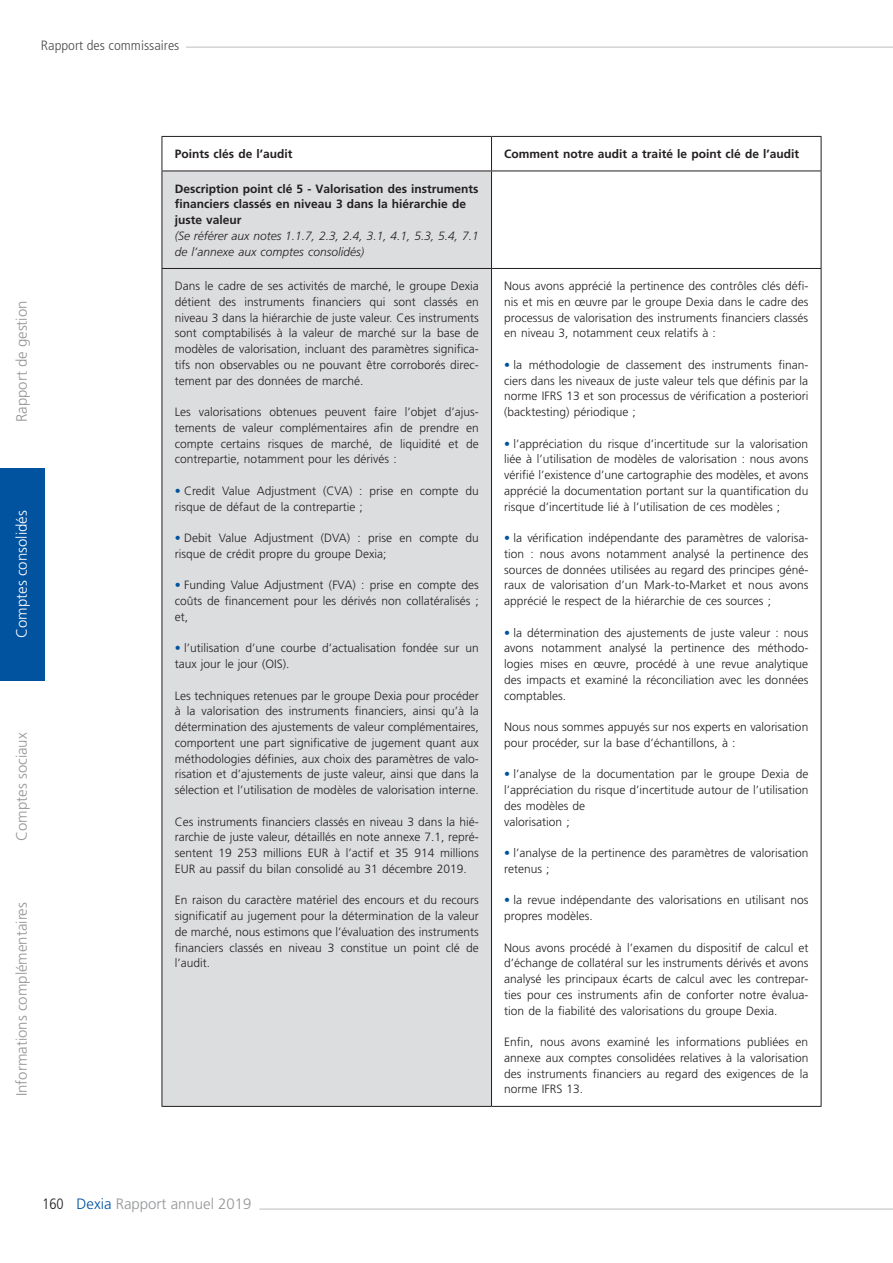
<style>
.page{position:relative;width:893px;height:1263px;background:#fff}
.page>*{position:absolute;margin:0;border:0;box-sizing:border-box;transform-origin:0 0}
.t1{font:300 15px "Frutiger LT Std";color:#939598}
.t2{font:300 15px "Frutiger LT Std";color:#fff}
.t3{font:300 condensed 13.5px "Frutiger LT Std";color:#4b4c4d;scale:1.09 1}
.t4{font:300 12px/15.8px "Frutiger LT Std";color:#231f20;text-align:justify}
.t5{font:700 12px/15.8px "Frutiger LT Std";color:#231f20}
.t6{font:italic 300 12px/15.8px "Frutiger LT Std";color:#231f20}
.s1{color:#0153a0}
.s2{font-stretch:condensed;color:#231f20}
</style>
<div class="page">
<hr style="left:259px;top:1208px;width:634px;height:1px;background:#bcbdc0">
<div style="left:0;top:468px;width:45px;height:212px;background:#0153a0"></div>
<hr style="left:42px;top:47px;width:851px;height:1px;background:#bcbdc0">
<div style="left:41px;top:40px;width:144px;height:31px;background:#fff"></div>
<div style="left:163px;top:172px;width:328px;height:934px;background:#dcdddf"></div>
<hr style="left:162px;top:136px;width:329px;height:1px;background:#231f20">
<hr style="left:162px;top:137px;width:1px;height:34px;background:#231f20">
<hr style="left:491px;top:136px;width:330px;height:1px;background:#231f20">
<hr style="left:491px;top:137px;width:1px;height:34px;background:#231f20">
<hr style="left:821px;top:137px;width:1px;height:34px;background:#231f20">
<hr style="left:162px;top:171px;width:329px;height:1px;background:#231f20">
<hr style="left:162px;top:171px;width:1px;height:97px;background:#231f20">
<hr style="left:491px;top:171px;width:330px;height:1px;background:#231f20">
<hr style="left:491px;top:171px;width:1px;height:97px;background:#231f20">
<hr style="left:821px;top:171px;width:1px;height:97px;background:#231f20">
<hr style="left:162px;top:268px;width:329px;height:1px;background:#231f20">
<hr style="left:162px;top:269px;width:1px;height:837px;background:#231f20">
<hr style="left:491px;top:268px;width:330px;height:1px;background:#231f20">
<hr style="left:491px;top:269px;width:1px;height:837px;background:#231f20">
<hr style="left:821px;top:269px;width:1px;height:837px;background:#231f20">
<hr style="left:162px;top:1106px;width:329px;height:1px;background:#231f20">
<hr style="left:491px;top:1106px;width:330px;height:1px;background:#231f20">
<p class="t3" style="left:41px;top:38px;width:129px">Rapport des commissaires</p>
<p class="t1" style="left:13px;top:422px;width:123px;rotate:-90deg">Rapport de gestion</p>
<p class="t2" style="left:13px;top:638px;width:129px;rotate:-90deg">Comptes consolidés</p>
<p class="t1" style="left:13px;top:841px;width:110px;rotate:-90deg">Comptes sociaux</p>
<p class="t1" style="left:13px;top:1096px;width:195px;rotate:-90deg">Informations complémentaires</p>
<p class="t5" style="left:175px;top:146px;width:119px">Points clés de l’audit</p>
<p class="t5" style="left:504px;top:146px;width:296px">Comment notre audit a traité le point clé de l’audit</p>
<p class="t5" style="left:175px;top:181px;width:305px">Description point clé 5 - Valorisation des instruments financiers classés en niveau 3 dans la hiérarchie de juste valeur</p>
<p class="t6" style="left:175px;top:228px;width:305px">(Se référer aux notes 1.1.7, 2.3, 2.4, 3.1, 4.1, 5.3, 5.4, 7.1 de l’annexe aux comptes consolidés)</p>
<p class="t4" style="left:175px;top:278px;width:306px">Dans le cadre de ses activités de marché, le groupe Dexia détient des instruments financiers qui sont classés en niveau 3 dans la hiérarchie de juste valeur. Ces instruments sont comptabilisés à la valeur de marché sur la base de modèles de valorisation, incluant des paramètres significa&shy;tifs non observables ou ne pouvant être corroborés direc&shy;tement par des données de marché.</p>
<p class="t4" style="left:175px;top:404px;width:306px">Les valorisations obtenues peuvent faire l’objet d’ajus&shy;tements de valeur complémentaires afin de prendre en compte certains risques de marché, de liquidité et de contrepartie, notamment pour les dérivés :</p>
<p class="t4" style="left:175px;top:483px;width:305px"><span class="s1">•</span> Credit Value Adjustment (CVA) : prise en compte du risque de défaut de la contrepartie ;</p>
<p class="t4" style="left:175px;top:530px;width:306px"><span class="s1">•</span> Debit Value Adjustment (DVA) : prise en compte du risque de crédit propre du groupe Dexia;</p>
<p class="t4" style="left:175px;top:578px;width:306px"><span class="s1">•</span> Funding Value Adjustment (FVA) : prise en compte des coûts de financement pour les dérivés non collatéralisés ; et,</p>
<p class="t4" style="left:175px;top:640px;width:305px"><span class="s1">•</span> l’utilisation d’une courbe d’actualisation fondée sur un taux jour le jour (OIS).</p>
<p class="t4" style="left:175px;top:688px;width:306px">Les techniques retenues par le groupe Dexia pour procéder à la valorisation des instruments financiers, ainsi qu’à la détermination des ajustements de valeur complémentaires, comportent une part significative de jugement quant aux méthodologies définies, aux choix des paramètres de valo&shy;risation et d’ajustements de juste valeur, ainsi que dans la sélection et l’utilisation de modèles de valorisation interne.</p>
<p class="t4" style="left:175px;top:814px;width:306px">Ces instruments financiers classés en niveau 3 dans la hié&shy;rarchie de juste valeur, détaillés en note annexe 7.1, repré&shy;sentent 19 253 millions EUR à l’actif et 35 914 millions EUR au passif du bilan consolidé au 31 décembre 2019.</p>
<p class="t4" style="left:175px;top:892px;width:306px">En raison du caractère matériel des encours et du recours significatif au jugement pour la détermination de la valeur de marché, nous estimons que l’évaluation des instruments financiers classés en niveau 3 constitue un point clé de l’audit.</p>
<p class="t4" style="left:504px;top:278px;width:306px">Nous avons apprécié la pertinence des contrôles clés défi&shy;nis et mis en œuvre par le groupe Dexia dans le cadre des processus de valorisation des instruments financiers classés en niveau 3, notamment ceux relatifs à :</p>
<p class="t4" style="left:504px;top:357px;width:306px"><span class="s1">•</span> la méthodologie de classement des instruments finan&shy;ciers dans les niveaux de juste valeur tels que définis par la norme IFRS 13 et son processus de vérification a posteriori (backtesting) périodique ;</p>
<p class="t4" style="left:504px;top:436px;width:306px"><span class="s1">•</span> l’appréciation du risque d’incertitude sur la valorisation liée à l’utilisation de modèles de valorisation : nous avons vérifié l’existence d’une cartographie des modèles, et avons apprécié la documentation portant sur la quantification du risque d’incertitude lié à l’utilisation de ces modèles ;</p>
<p class="t4" style="left:504px;top:530px;width:306px"><span class="s1">•</span> la vérification indépendante des paramètres de valorisa&shy;tion : nous avons notamment analysé la pertinence des sources de données utilisées au regard des principes géné&shy;raux de valorisation d’un Mark-to-Market et nous avons apprécié le respect de la hiérarchie de ces sources ;</p>
<p class="t4" style="left:504px;top:625px;width:306px"><span class="s1">•</span> la détermination des ajustements de juste valeur : nous avons notamment analysé la pertinence des méthodo&shy;logies mises en œuvre, procédé à une revue analytique des impacts et examiné la réconciliation avec les données comptables.</p>
<p class="t4" style="left:504px;top:719px;width:305px">Nous nous sommes appuyés sur nos experts en valorisation pour procéder, sur la base d’échantillons, à :</p>
<p class="t4" style="left:504px;top:766px;width:306px;text-align:left"><span class="s1">•</span> l’analyse de la documentation par le groupe Dexia de l’appréciation du risque d’incertitude autour de l’utilisation des modèles de<br>valorisation ;</p>
<p class="t4" style="left:504px;top:845px;width:306px"><span class="s1">•</span> l’analyse de la pertinence des paramètres de valorisation retenus ;</p>
<p class="t4" style="left:504px;top:892px;width:306px"><span class="s1">•</span> la revue indépendante des valorisations en utilisant nos propres modèles.</p>
<p class="t4" style="left:504px;top:940px;width:306px">Nous avons procédé à l’examen du dispositif de calcul et d’échange de collatéral sur les instruments dérivés et avons analysé les principaux écarts de calcul avec les contrepar&shy;ties pour ces instruments afin de conforter notre évalua&shy;tion de la fiabilité des valorisations du groupe Dexia.</p>
<p class="t4" style="left:504px;top:1034px;width:306px">Enfin, nous avons examiné les informations publiées en annexe aux comptes consolidées relatives à la valorisation des instruments financiers au regard des exigences de la norme IFRS 13.</p>
<p class="t1" style="left:42px;top:1196px;width:211px"><span class="s2">160</span> <span class="s1">Dexia</span> Rapport annuel 2019</p>
</div>
